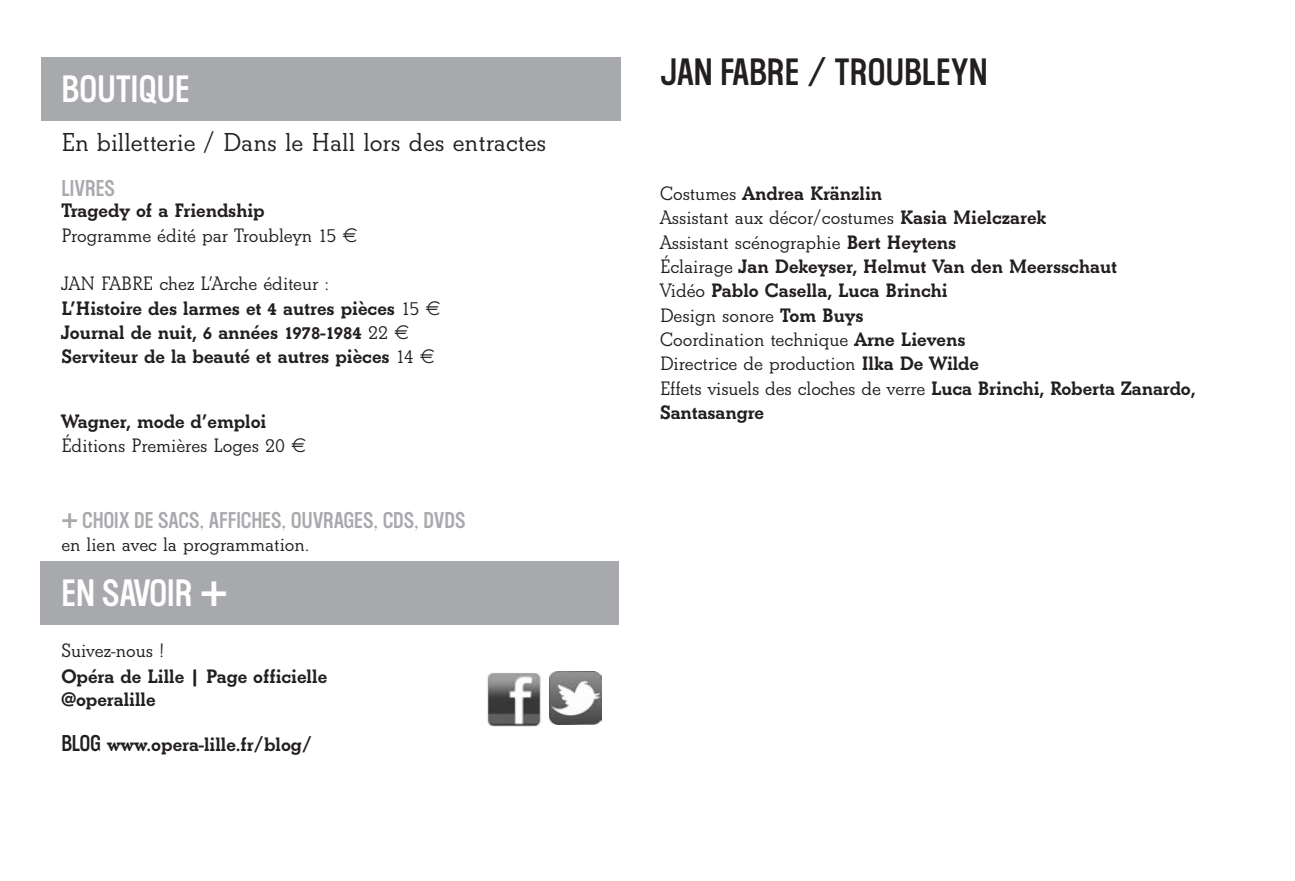
<style>
.page{position:relative;width:1295px;height:881px;background:#fff}
.page>*{position:absolute;margin:0;border:0;box-sizing:border-box;transform-origin:0 0}
.t1{font:33.75px "Washington";color:#231f20}
.t2{font:33.75px "Washington";color:#fff}
.t3{font:600 27px "Beton T";color:#231f20}
.t4{font:700 20.25px/24.3px "Beton T";color:#231f20}
.t5{font:600 20.25px "Beton T";color:#231f20}
.t6{font:20.25px "Washington";color:#a8a9ad}
.s1{font-weight:600}
.s2{font-family:"Washington";font-weight:400}
</style>
<div class="page">
<div style="left:41px;top:57px;width:579px;height:64px;background:#a8a9ad"></div>
<div style="left:41px;top:561px;width:578px;height:64px;background:#a8a9ad"></div>
<img style="left:487px;top:672px;width:54px;height:55px">
<img style="left:550px;top:671px;width:52px;height:53px">
<h1 class="t2" style="left:61px;top:70px;width:130px">BOUTIQUE</h1>
<h2 class="t3" style="left:61px;top:126px;width:486px">En billetterie / Dans le Hall lors des entractes</h2>
<p class="t6" style="left:61px;top:177px;width:55px">LIVRES</p>
<p class="t4" style="left:61px;top:198px;width:205px">Tragedy of a Friendship</p>
<p class="t5" style="left:61px;top:223px;width:277px">Programme édité par Troubleyn 15</p>
<p class="t4" style="left:61px;top:271px;width:360px"><span class="s1">JAN FABRE chez L’Arche éditeur :<br></span>L’Histoire des larmes et 4 autres pièces <span class="s1">15<br></span>Journal de nuit, 6 années 1978-1984 <span class="s1">22<br></span>Serviteur de la beauté et autres pièces <span class="s1">14</span></p>
<p class="t4" style="left:61px;top:409px;width:207px">Wagner, mode d’emploi</p>
<p class="t5" style="left:61px;top:433px;width:225px">Éditions Premières Loges 20</p>
<p class="t6" style="left:61px;top:509px;width:405px">+ CHOIX DE SACS, AFFICHES, OUVRAGES, CDS, DVDS</p>
<p class="t5" style="left:61px;top:531px;width:250px">en lien avec la programmation.</p>
<h1 class="t2" style="left:61px;top:574px;width:167px">EN SAVOIR +</h1>
<p class="t5" style="left:61px;top:637px;width:104px">Suivez-nous !</p>
<p class="t4" style="left:61px;top:663px;width:267px">Opéra de Lille | Page officielle @operalille</p>
<p class="t4" style="left:61px;top:732px;width:252px"><span class="s2">BLOG</span> www.opera-lille.fr/blog/</p>
<h1 class="t1" style="left:660px;top:54px;width:329px">JAN FABRE / TROUBLEYN</h1>
<p class="t4" style="left:660px;top:181px;width:537px"><span class="s1">Costumes</span> Andrea Kränzlin<br><span class="s1">Assistant aux décor/costumes</span> Kasia Mielczarek<br><span class="s1">Assistant scénographie</span> Bert Heytens<br><span class="s1">Éclairage</span> Jan Dekeyser, Helmut Van den Meersschaut<br><span class="s1">Vidéo</span> Pablo Casella, Luca Brinchi<br><span class="s1">Design sonore</span> Tom Buys<br><span class="s1">Coordination technique</span> Arne Lievens<br><span class="s1">Directrice de production</span> Ilka De Wilde<br><span class="s1">Effets visuels des cloches de verre</span> Luca Brinchi, Roberta Zanardo, Santasangre</p>
</div>
